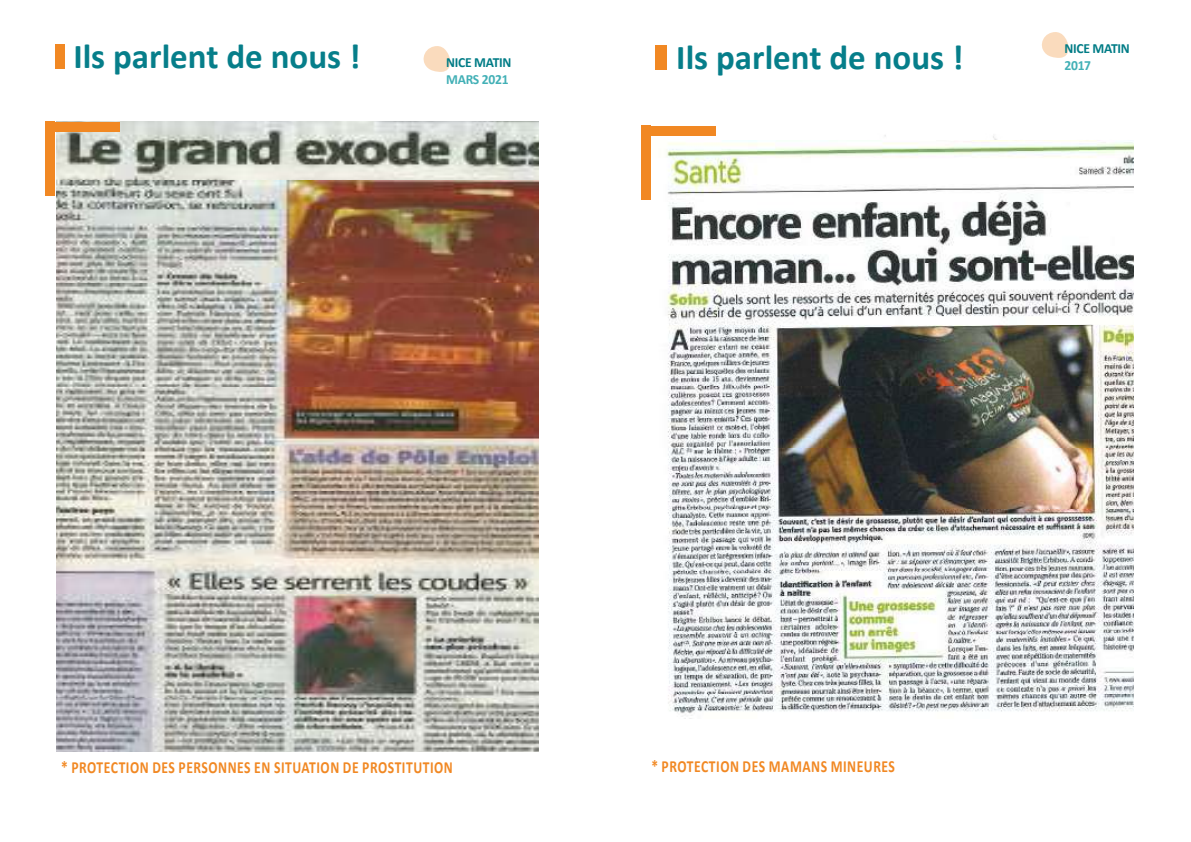
<style>
.page{position:relative;width:1191px;height:842px;background:#fff}
.page>*{position:absolute;margin:0;border:0;box-sizing:border-box;transform-origin:0 0}
.t1{font:700 35px "Calibri";color:#067e8a}
.t2{font:700 17px "Calibri";letter-spacing:.04em;color:#f18823;scale:.8 1}
.t3{font:700 14px "Calibri";letter-spacing:-.02em;color:#007c86}
.t4{font:700 14px "Calibri";letter-spacing:-.02em;color:#42b0b6}
</style>
<div class="page">
<svg style="left:423px;top:46px;width:27px;height:26px"></svg>
<img style="left:56px;top:122px;width:482px;height:629px">
<div style="left:45px;top:122px;width:10px;height:74px;background:#f18823"></div>
<div style="left:45px;top:122px;width:75px;height:9px;background:#f18823"></div>
<div style="left:55px;top:45px;width:10px;height:24px;background:#f18823"></div>
<svg style="left:1042px;top:32px;width:26px;height:26px"></svg>
<div style="left:655px;top:45px;width:12px;height:25px;background:#f18823"></div>
<img style="left:651px;top:133px;width:482px;height:583px">
<div style="left:641px;top:126px;width:9px;height:74px;background:#f18823"></div>
<div style="left:641px;top:126px;width:74px;height:9px;background:#f18823"></div>
<h1 class="t1" style="left:73px;top:32px;width:289px">Ils parlent de nous !</h1>
<h1 class="t1" style="left:48px;top:47px;width:321px">QUI SOMMES-NOUS ?</h1>
<p class="t3" style="left:446px;top:53px;width:67px">NICE MATIN</p>
<p class="t4" style="left:446px;top:70px;width:64px">MARS 2021</p>
<h1 class="t1" style="left:676px;top:32px;width:289px">Ils parlent de nous !</h1>
<p class="t3" style="left:1064px;top:39px;width:67px">NICE MATIN</p>
<p class="t4" style="left:1064px;top:56px;width:28px">2017</p>
<p class="t2" style="left:61px;top:756px;width:491px">* PROTECTION DES PERSONNES EN SITUATION DE PROSTITUTION</p>
<p class="t2" style="left:651px;top:754px;width:306px">* PROTECTION DES MAMANS MINEURES</p>
</div>
